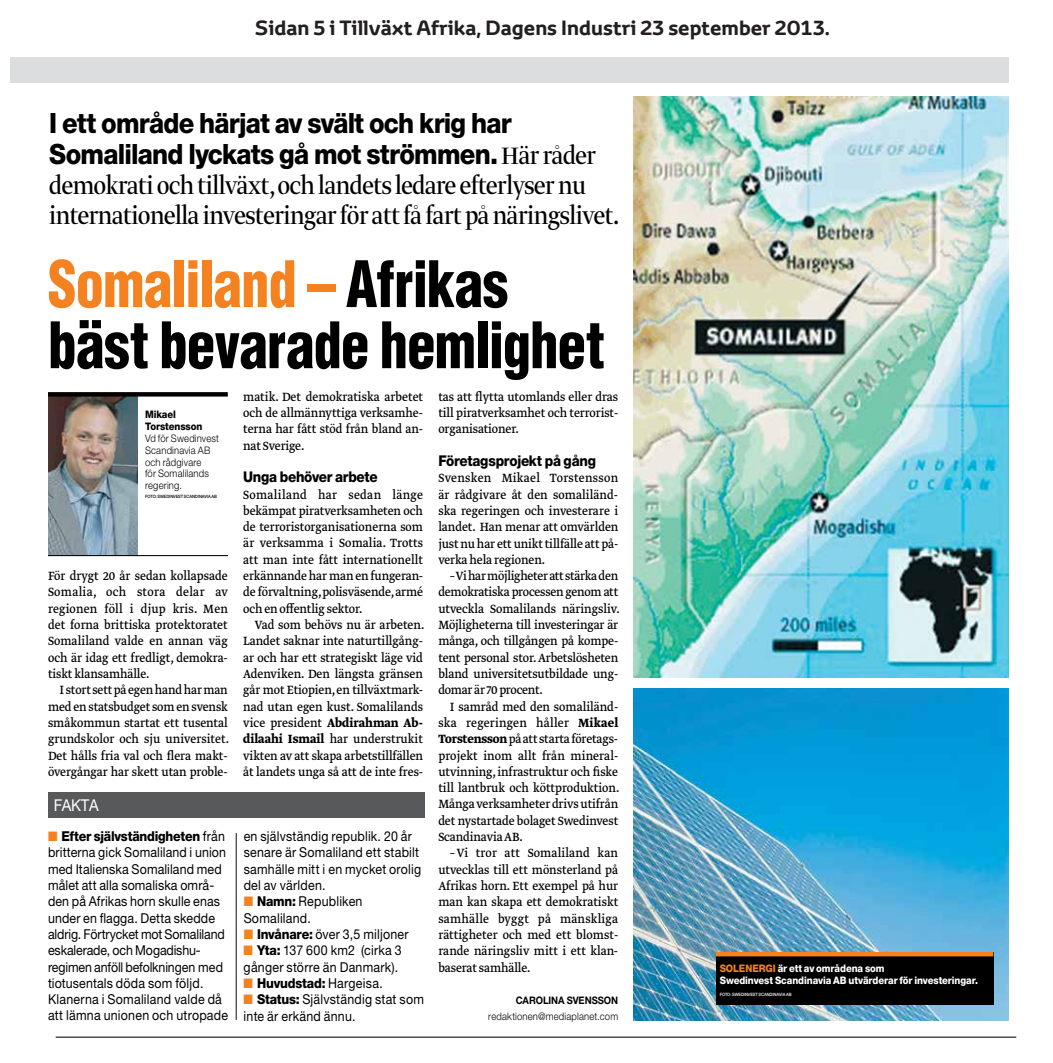
<style>
.page{position:relative;width:1053px;height:1063px;background:#fff}
.page>*{position:absolute;margin:0;border:0;box-sizing:border-box;transform-origin:0 0}
.t1{font:900 condensed 62.38px/61.1px "Helvetica";letter-spacing:-.015em;color:#000;scale:.91 1}
.t2{font:28px/30.4px "Greta Display Pro";letter-spacing:-.015em;color:#000;scale:.91 1}
.t3{font:700 20px "Toyota Display";color:#231f20}
.t4{font:300 17.75px "Helvetica Neue MP Pro";letter-spacing:-.01em;color:#000;scale:.91 1}
.t5{font:16.25px "Helvetica Neue MP Pro";color:#fff;scale:.91 1}
.t6{font:800 14.88px "Helvetica Neue MP Pro";letter-spacing:-.02em;color:#000;scale:.91 1}
.t7{font:14.12px/16.2px "Greta Text Pro";letter-spacing:-.005em;color:#000;text-align:justify;scale:.91 1}
.t8{font:14.12px "Greta Text Pro";letter-spacing:.015em;color:#000;scale:.91 1}
.t9{font:14.12px "Greta Text Pro";letter-spacing:.02em;color:#000;scale:.91 1}
.t10{font:14.12px "Greta Text Pro";letter-spacing:-.025em;color:#000;scale:.91 1}
.t11{font:14.12px "Greta Text Pro";letter-spacing:.025em;color:#000;scale:.91 1}
.t12{font:13.62px/16.2px "Helvetica Neue MP Pro";letter-spacing:.015em;color:#000;scale:.91 1}
.t13{font:800 13.62px "Helvetica Neue MP Pro";letter-spacing:-.015em;color:#000;scale:.91 1}
.t14{font:300 10.38px/11.9px "Helvetica Neue MP Pro";letter-spacing:.02em;color:#000;text-align:right;scale:.91 1}
.t15{font:800 10.38px/11.9px "Helvetica Neue MP Pro";letter-spacing:-.01em;color:#fff;scale:.91 1}
.t16{font:500 4.5px "Helvetica Neue MP Pro";letter-spacing:-.005em;color:#000;scale:.91 1}
.t17{font:500 4.5px "Helvetica Neue MP Pro";letter-spacing:-.005em;color:#fff;scale:.91 1}
.s1{font-family:"Helvetica Neue MP Pro";font-weight:800}
.s2{color:#f58220}
.s3{font-weight:800}
.s4{font-weight:700}
.s5{font-weight:400}
</style>
<div class="page">
<img style="left:633px;top:97px;width:375px;height:581px">
<img style="left:633px;top:688px;width:375px;height:333px">
<hr style="left:56px;top:1037px;width:960px;height:1px;background:#000">
<div style="left:10px;top:58px;width:998px;height:25px;background:#dcddde"></div>
<div style="left:48px;top:792px;width:376px;height:25px;background:#58595b"></div>
<hr style="left:236px;top:833px;width:1px;height:187px;background:#000">
<img style="left:48px;top:396px;width:90px;height:159px">
<hr style="left:48px;top:555px;width:180px;height:1px;background:#000">
<svg style="left:48px;top:392px;width:180px;height:4px"></svg>
<div style="left:715px;top:952px;width:278px;height:52px;background:#000"></div>
<hr style="left:715px;top:952px;width:278px;height:4px;background:#f58220">
<p class="t3" style="left:255px;top:14px;width:576px">Sidan 5 i Tillväxt Afrika, Dagens Industri 23 september 2013.</p>
<p class="t4" style="left:291px;top:29px;width:522px">hela denna tematidning är en annons från mediaplanet</p>
<p class="t2" style="left:49px;top:111px;width:628px"><span class="s1">I ett område härjat av svält och krig har Somaliland lyckats gå mot strömmen.</span> Här råder demokrati och tillväxt, och landets ledare efterlyser nu internationella investeringar för att få fart på näringslivet.</p>
<p class="t1" style="left:48px;top:253px;width:613px"><span class="s2">Somaliland –</span> Afrikas bäst bevarade hemlighet</p>
<p class="t14" style="left:145px;top:408px;width:83px;text-align:left"><span class="s3">Mikael<br>Torstensson<br></span>Vd för swedinvest scandinavia Ab och rådgivare<br>för somalilands regering.</p>
<p class="t16" style="left:145px;top:494px;width:80px">FOTO: SWEDINVEST SCANDINAVIA AB</p>
<p class="t7" style="left:48px;top:568px;width:199px">För drygt 20 år sedan kollapsade</p>
<p class="t9" style="left:48px;top:583px;width:199px">Somalia, och stora delar av</p>
<p class="t7" style="left:48px;top:601px;width:199px">regionen föll i djup kris. Men</p>
<p class="t7" style="left:48px;top:617px;width:199px">det forna brittiska protektoratet</p>
<p class="t7" style="left:48px;top:633px;width:199px">Somaliland valde en annan väg</p>
<p class="t7" style="left:48px;top:650px;width:199px">och är idag ett fredligt, demokra-</p>
<p class="t7" style="left:48px;top:666px;width:113px">tiskt klansamhälle.</p>
<p class="t7" style="left:59px;top:682px;width:186px">I stort sett på egen hand har man</p>
<p class="t7" style="left:48px;top:699px;width:199px">med en statsbudget som en svensk</p>
<p class="t7" style="left:48px;top:715px;width:199px">småkommun startat ett tusental</p>
<p class="t7" style="left:48px;top:731px;width:200px">grundskolor och sju universitet.</p>
<p class="t7" style="left:48px;top:748px;width:199px">Det hålls fria val och flera makt-</p>
<p class="t7" style="left:48px;top:764px;width:199px">övergångar har skett utan proble-</p>
<p class="t7" style="left:243px;top:389px;width:199px">matik. Det demokratiska arbetet och de allmännyttiga verksamhe&shy;terna har fått stöd från bland an&shy;nat Sverige.</p>
<p class="t6" style="left:243px;top:468px;width:149px">Unga behöver arbete</p>
<p class="t11" style="left:243px;top:486px;width:199px">Somaliland har sedan länge</p>
<p class="t7" style="left:243px;top:503px;width:199px">bekämpat piratverksamheten och</p>
<p class="t7" style="left:243px;top:519px;width:199px">de terroristorganisationerna som</p>
<p class="t7" style="left:243px;top:536px;width:199px">är verksamma i Somalia. Trotts</p>
<p class="t7" style="left:243px;top:552px;width:199px">att man inte fått internationellt</p>
<p class="t7" style="left:243px;top:568px;width:199px">erkännande har man en fungeran-</p>
<p class="t7" style="left:243px;top:585px;width:199px">de förvaltning, polisväsende, armé</p>
<p class="t7" style="left:243px;top:601px;width:133px">och en offentlig sektor.</p>
<p class="t7" style="left:255px;top:617px;width:188px">Vad som behövs nu är arbeten.</p>
<p class="t7" style="left:243px;top:633px;width:199px">Landet saknar inte naturtillgång-</p>
<p class="t7" style="left:243px;top:650px;width:199px">ar och har ett strategiskt läge vid</p>
<p class="t7" style="left:243px;top:666px;width:199px">Adenviken. Den längsta gränsen</p>
<p class="t7" style="left:243px;top:682px;width:199px">går mot Etiopien, en tillväxtmark-</p>
<p class="t7" style="left:243px;top:699px;width:199px">nad utan egen kust. Somalilands</p>
<p class="t7" style="left:243px;top:715px;width:199px">vice president <span class="s4">Abdirahman Ab-</span></p>
<p class="t7" style="left:243px;top:731px;width:199px"><span class="s4">dilaahi Ismail</span> har understrukit</p>
<p class="t7" style="left:243px;top:748px;width:199px">vikten av att skapa arbetstillfällen</p>
<p class="t7" style="left:243px;top:764px;width:199px">åt landets unga så att de inte fres-</p>
<p class="t5" style="left:54px;top:795px;width:49px">fakta</p>
<p class="t12" style="left:48px;top:828px;width:199px"><span class="s2">■</span> <span class="s3">Efter självständigheten</span> från britterna gick Somaliland i union med Italienska Somaliland med målet att alla somaliska områ&shy;den på afrikas horn skulle enas under en flagga. Detta skedde aldrig. förtrycket mot Somaliland eskalerade, och Mogadishu&shy;regimen anföll befolkningen med tiotusentals döda som följd. klanerna i Somaliland valde då att lämna unionen och utropade</p>
<p class="t12" style="left:244px;top:828px;width:197px">en självständig republik. 20 år senare är Somaliland ett stabilt samhälle mitt i en mycket orolig del av världen.</p>
<p class="t12" style="left:244px;top:893px;width:132px"><span class="s2">■</span> <span class="s3">Namn:</span> Republiken<br>Somaliland.</p>
<p class="t12" style="left:244px;top:926px;width:183px"><span class="s2">■</span> <span class="s3">Invånare:</span> över 3,5 miljoner</p>
<p class="t12" style="left:244px;top:942px;width:175px"><span class="s2">■</span> <span class="s3">Yta:</span> 137 600 km2 (cirka 3 gånger större än Danmark).</p>
<p class="t13" style="left:244px;top:975px;width:154px"><span class="s2">■</span> Huvudstad: <span class="s5">Hargeisa.</span></p>
<p class="t12" style="left:243px;top:991px;width:200px"><span class="s2">■</span> <span class="s3">Status:</span> Självständig stat som inte är erkänd ännu.</p>
<p class="t7" style="left:438px;top:389px;width:199px">tas att flytta utomlands eller dras till piratverksamhet och terrorist&shy;organisationer.</p>
<p class="t6" style="left:438px;top:452px;width:175px">Företagsprojekt på gång</p>
<p class="t9" style="left:438px;top:469px;width:199px">Svensken Mikael Torstensson</p>
<p class="t7" style="left:438px;top:487px;width:199px">är rådgivare åt den somaliländ-</p>
<p class="t7" style="left:438px;top:503px;width:199px">ska regeringen och investerare i</p>
<p class="t7" style="left:438px;top:519px;width:199px">landet. Han menar att omvärlden</p>
<p class="t7" style="left:438px;top:536px;width:199px">just nu har ett unikt tillfälle att på-</p>
<p class="t7" style="left:438px;top:552px;width:119px">verka hela regionen.</p>
<p class="t10" style="left:450px;top:567px;width:186px">–Vi har möjligheter att stärka den</p>
<p class="t7" style="left:438px;top:585px;width:199px">demokratiska processen genom att</p>
<p class="t7" style="left:438px;top:601px;width:201px">utveckla Somalilands näringsliv.</p>
<p class="t7" style="left:438px;top:617px;width:199px">Möjligheterna till investeringar är</p>
<p class="t7" style="left:438px;top:633px;width:199px">många, och tillgången på kompe-</p>
<p class="t7" style="left:438px;top:650px;width:199px">tent personal stor. Arbetslösheten</p>
<p class="t7" style="left:438px;top:666px;width:199px">bland universitetsutbildade ung-</p>
<p class="t7" style="left:438px;top:682px;width:116px">domar är 70 procent.</p>
<p class="t7" style="left:450px;top:699px;width:186px">I samråd med den somaliländ-</p>
<p class="t8" style="left:438px;top:714px;width:199px">ska regeringen håller <span class="s4">Mikael</span></p>
<p class="t7" style="left:438px;top:731px;width:199px"><span class="s4">Torstensson</span> på att starta företags-</p>
<p class="t7" style="left:438px;top:748px;width:199px">projekt inom allt från mineral-</p>
<p class="t7" style="left:438px;top:764px;width:199px">utvinning, infrastruktur och fiske</p>
<p class="t7" style="left:438px;top:780px;width:200px">till lantbruk och köttproduktion.</p>
<p class="t7" style="left:438px;top:797px;width:199px">Många verksamheter drivs utifrån</p>
<p class="t7" style="left:438px;top:813px;width:199px">det nystartade bolaget Swedinvest</p>
<p class="t7" style="left:438px;top:829px;width:94px">Scandinavia AB.</p>
<p class="t7" style="left:450px;top:845px;width:186px">–Vi tror att Somaliland kan</p>
<p class="t7" style="left:438px;top:862px;width:199px">utvecklas till ett mönsterland på</p>
<p class="t7" style="left:438px;top:878px;width:199px">Afrikas horn. Ett exempel på hur</p>
<p class="t7" style="left:438px;top:894px;width:199px">man kan skapa ett demokratiskt</p>
<p class="t8" style="left:438px;top:910px;width:199px">samhälle byggt på mänskliga</p>
<p class="t7" style="left:438px;top:927px;width:199px">rättigheter och med ett blomst-</p>
<p class="t7" style="left:438px;top:943px;width:199px">rande näringsliv mitt i ett klan-</p>
<p class="t7" style="left:438px;top:960px;width:103px">baserat samhälle.</p>
<p class="t14" style="left:488px;top:992px;width:144px;line-height:16.2px"><span class="s4">CAROLINA SVENSSON </span>redaktionen@mediaplanet.com</p>
<p class="t15" style="left:719px;top:962px;width:285px"><span class="s2">SolENErgI</span> är ett av områdena som<br>Swedinvest Scandinavia AB utvärderar för investeringar.</p>
<p class="t17" style="left:719px;top:991px;width:80px">FOTO: SWEDINVEST SCANDINAVIA AB</p>
</div>
